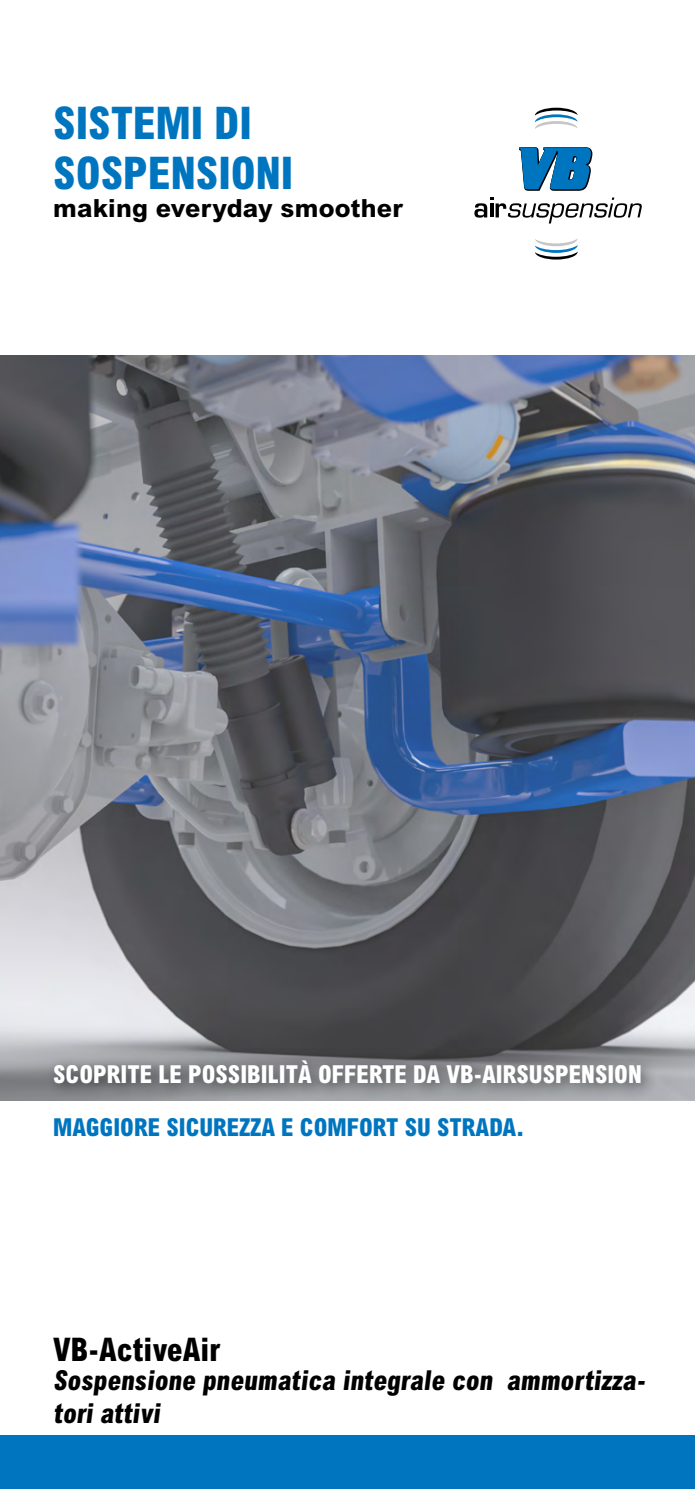
<style>
.page{position:relative;width:695px;height:1489px;background:#fff}
.page>*{position:absolute;margin:0;border:0;box-sizing:border-box;transform-origin:0 0}
.t1{font:800 condensed 45px/49.5px "Arial MT Std";color:#0075bf}
.t2{font:800 condensed 32.5px "Arial MT Std";color:#000}
.t3{font:800 condensed 27.5px/33px "Arial MT Std";color:#000}
.t4{font:800 25px "Arial MT Std";letter-spacing:.01em;color:#000}
.t5{font:800 condensed 24.75px "Arial MT Std";color:#fff}
.t6{font:800 condensed 24.75px "Arial MT Std";color:#0075bf}
</style>
<div class="page">
<img style="left:0;top:356px;width:694px;height:744px">
<div style="left:0;top:1435px;width:694px;height:53px;background:#0075bf"></div>
<svg style="left:535px;top:108px;width:42px;height:21px"></svg>
<svg style="left:535px;top:239px;width:42px;height:20px"></svg>
<svg style="left:474px;top:197px;width:168px;height:26px"></svg>
<svg style="left:519px;top:147px;width:73px;height:44px;background:#287fb6"></svg>
<div style="left:45px;top:1050px;width:612px;height:49px;background:#000;opacity:.5"></div>
<h1 class="t1" style="left:53px;top:98px;width:242px">SISTEMI DI<br>SOSPENSIONI</h1>
<p class="t4" style="left:53px;top:193px;width:351px">making everyday smoother</p>
<p class="t5" style="left:53px;top:1058px;width:590px">SCOPRITE LE POSSIBILITÀ OFFERTE DA VB-AIRSUSPENSION</p>
<p class="t6" style="left:53px;top:1112px;width:473px">MAGGIORE SICUREZZA E COMFORT SU STRADA.</p>
<p class="t2" style="left:53px;top:1329px;width:168px">VB-ActiveAir</p>
<p class="t3" style="left:53px;top:1363px;width:597px">Sospensione pneumatica integrale con ammortizza&shy;tori attivi</p>
</div>
